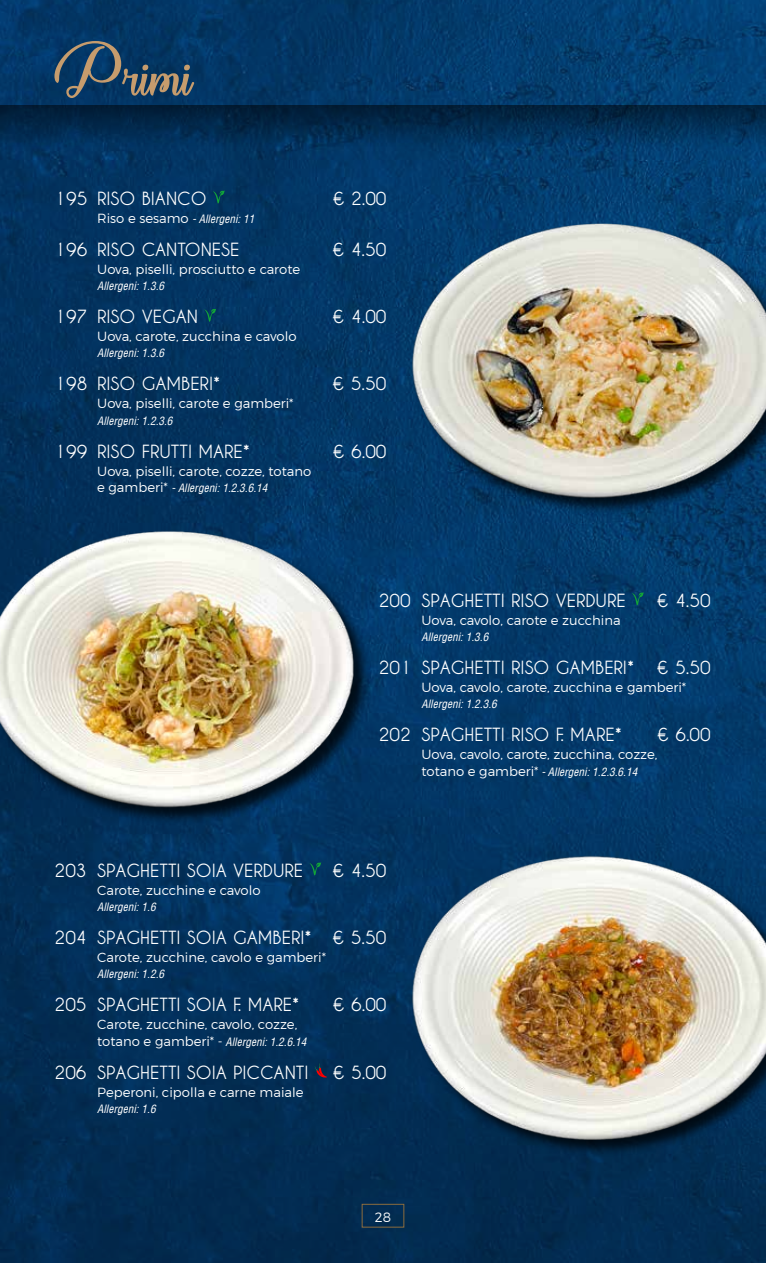
<style>
.page{position:relative;width:766px;height:1263px;background:#fff}
.page>*{position:absolute;margin:0;border:0;box-sizing:border-box;transform-origin:0 0}
.t1{font:78px "Dream Her";color:#c69c6d}
.t2{font:700 18px "Caviar Dreams";color:#fff}
.t3{font:300 13.5px "Montserrat";color:#fff}
.t4{font:300 13.2px "Montserrat";color:#fff}
.t5{font:italic condensed 11.25px "Helvetica LT";color:#fff}
.s1{font-family:"Montserrat";font-weight:300;font-style:normal;font-stretch:normal;font-size:13.2px}
</style>
<div class="page">
<img style="left:0;top:0;width:765px;height:1263px">
<hr style="left:765px;top:0;width:1px;height:1263px;background:#042d51">
<svg style="left:0;top:105px;width:765px;height:42px;background:#012a4e"></svg>
<img style="left:357px;top:200px;width:408px;height:325px">
<img style="left:370px;top:837px;width:395px;height:316px">
<svg style="left:213px;top:190px;width:12px;height:14px"></svg>
<svg style="left:204px;top:308px;width:12px;height:14px"></svg>
<svg style="left:631px;top:592px;width:12px;height:13px"></svg>
<svg style="left:309px;top:862px;width:12px;height:13px"></svg>
<svg style="left:315px;top:1063px;width:12px;height:14px"></svg>
<div style="left:361px;top:1204px;width:43px;height:23px;border:1px solid #8c6c3d"></div>
<img style="left:765px;top:200px;width:1px;height:982px">
<img style="left:0;top:510px;width:378px;height:325px">
<h1 class="t1" style="left:54px;top:28px;width:139px">Primi</h1>
<h2 class="t2" style="left:55px;top:188px;width:153px">195 RISO BIANCO</h2>
<h2 class="t2" style="left:332px;top:188px;width:56px">€ 2.00</h2>
<p class="t5" style="left:97px;top:212px;width:159px"><span class="s1">Riso e sesamo</span> - Allergeni: 11</p>
<h2 class="t2" style="left:55px;top:239px;width:186px">196 RISO CANTONESE</h2>
<h2 class="t2" style="left:332px;top:239px;width:56px">€ 4.50</h2>
<p class="t4" style="left:97px;top:261px;width:204px">Uova, piselli, prosciutto e carote</p>
<p class="t5" style="left:97px;top:279px;width:68px">Allergeni: 1.3.6</p>
<h2 class="t2" style="left:55px;top:306px;width:145px">197 RISO VEGAN</h2>
<h2 class="t2" style="left:332px;top:306px;width:56px">€ 4.00</h2>
<p class="t4" style="left:97px;top:328px;width:201px">Uova, carote, zucchina e cavolo</p>
<p class="t5" style="left:97px;top:346px;width:68px">Allergeni: 1.3.6</p>
<h2 class="t2" style="left:55px;top:374px;width:167px">198 RISO GAMBERI*</h2>
<h2 class="t2" style="left:332px;top:374px;width:56px">€ 5.50</h2>
<p class="t4" style="left:97px;top:395px;width:198px">Uova, piselli, carote e gamberi*</p>
<p class="t5" style="left:97px;top:414px;width:77px">Allergeni: 1.2.3.6</p>
<h2 class="t2" style="left:55px;top:441px;width:197px">199 RISO FRUTTI MARE*</h2>
<h2 class="t2" style="left:332px;top:441px;width:55px">€ 6.00</h2>
<p class="t4" style="left:97px;top:463px;width:215px">Uova, piselli, carote, cozze, totano</p>
<p class="t5" style="left:97px;top:481px;width:172px"><span class="s1">e gamberi*</span> - Allergeni: 1.2.3.6.14</p>
<h2 class="t2" style="left:379px;top:590px;width:248px">200 SPAGHETTI RISO VERDURE</h2>
<h2 class="t2" style="left:656px;top:590px;width:56px">€ 4.50</h2>
<p class="t4" style="left:421px;top:612px;width:201px">Uova, cavolo, carote e zucchina</p>
<p class="t5" style="left:421px;top:630px;width:68px">Allergeni: 1.3.6</p>
<h2 class="t2" style="left:379px;top:657px;width:333px">201 SPAGHETTI RISO GAMBERI* € 5.50</h2>
<p class="t4" style="left:421px;top:679px;width:266px">Uova, cavolo, carote, zucchina e gamberi*</p>
<p class="t5" style="left:421px;top:697px;width:77px">Allergeni: 1.2.3.6</p>
<h2 class="t2" style="left:379px;top:725px;width:244px">202 SPAGHETTI RISO F. MARE*</h2>
<h2 class="t2" style="left:656px;top:725px;width:55px">€ 6.00</h2>
<p class="t4" style="left:421px;top:746px;width:237px">Uova, cavolo, carote, zucchina, cozze,</p>
<p class="t5" style="left:421px;top:765px;width:217px"><span class="s1">totano e gamberi*</span> - Allergeni: 1.2.3.6.14</p>
<h2 class="t2" style="left:55px;top:860px;width:250px">203 SPAGHETTI SOIA VERDURE</h2>
<h2 class="t2" style="left:332px;top:860px;width:56px">€ 4.50</h2>
<p class="t4" style="left:97px;top:882px;width:165px">Carote, zucchine e cavolo</p>
<p class="t5" style="left:97px;top:900px;width:60px">Allergeni: 1.6</p>
<h2 class="t2" style="left:55px;top:927px;width:333px">204 SPAGHETTI SOIA GAMBERI* € 5.50</h2>
<p class="t4" style="left:97px;top:949px;width:230px">Carote, zucchine, cavolo e gamberi*</p>
<p class="t5" style="left:97px;top:967px;width:68px">Allergeni: 1.2.6</p>
<h2 class="t2" style="left:55px;top:995px;width:246px">205 SPAGHETTI SOIA F. MARE*</h2>
<h2 class="t2" style="left:332px;top:995px;width:55px">€ 6.00</h2>
<p class="t4" style="left:97px;top:1016px;width:201px">Carote, zucchine, cavolo, cozze,</p>
<p class="t5" style="left:97px;top:1035px;width:211px"><span class="s1">totano e gamberi* -</span> Allergeni: 1.2.6.14</p>
<h2 class="t2" style="left:55px;top:1062px;width:255px">206 SPAGHETTI SOIA PICCANTI</h2>
<h2 class="t2" style="left:332px;top:1062px;width:56px">€ 5.00</h2>
<p class="t4" style="left:97px;top:1084px;width:208px">Peperoni, cipolla e carne maiale</p>
<p class="t5" style="left:97px;top:1102px;width:60px">Allergeni: 1.6</p>
<p class="t3" style="left:375px;top:1208px;width:18px">28</p>
</div>
